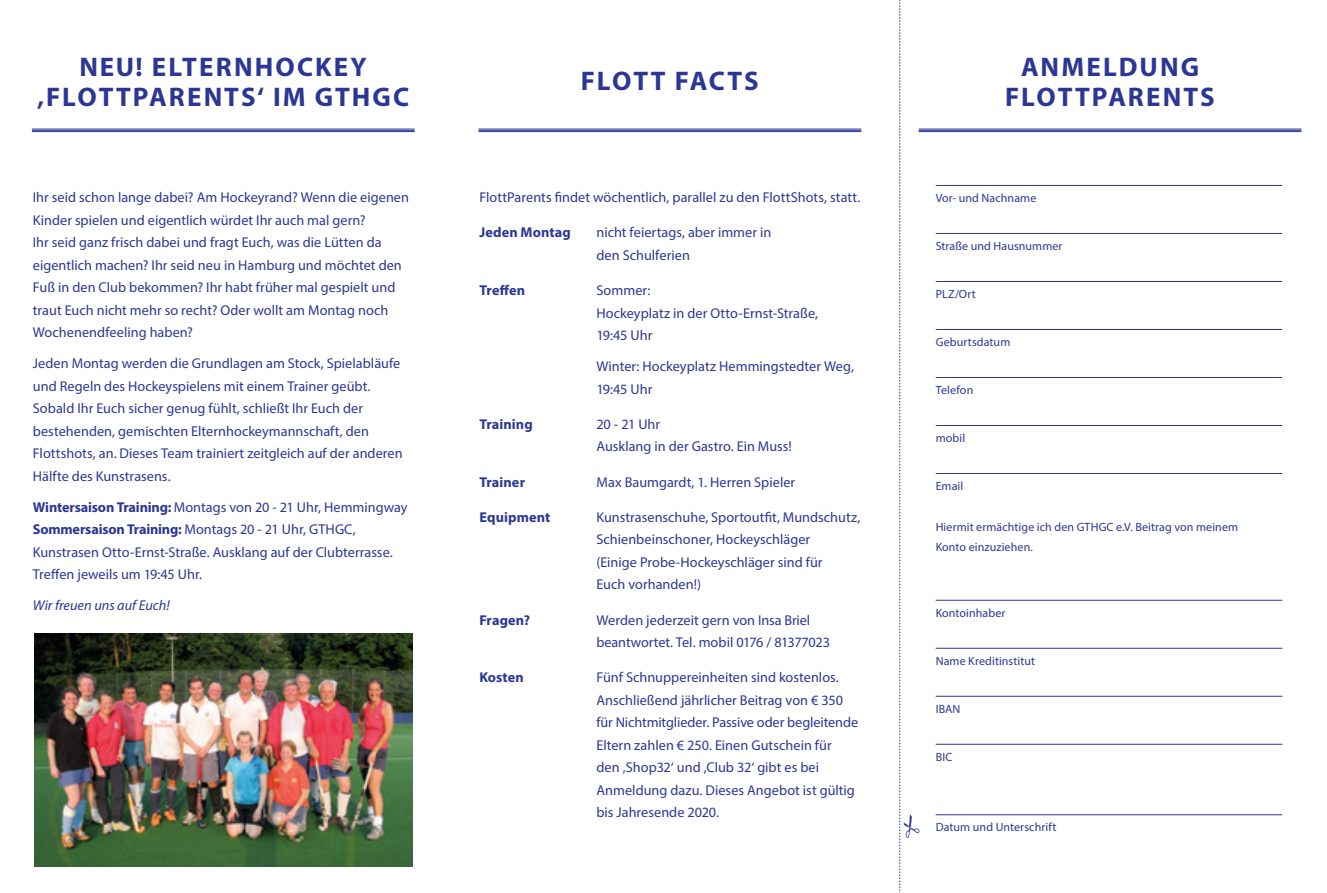
<style>
.page{position:relative;width:1327px;height:893px;background:#fff}
.page>*{position:absolute;margin:0;border:0;box-sizing:border-box;transform-origin:0 0}
.t1{font:700 27px/30px "Myriad Pro";letter-spacing:.075em;color:#2c3795}
.t2{font:14.25px/22.5px "Myriad Pro";color:#2c3795}
.t3{font:700 14.25px "Myriad Pro";letter-spacing:.01em;color:#2c3795}
.t4{font:italic 14.25px "Myriad Pro";color:#2c3795}
.t5{font:12px/20.2px "Myriad Pro";letter-spacing:.01em;color:#2c3795}
.s1{font-weight:700}
</style>
<div class="page">
<hr style="left:935px;top:185px;width:347px;height:1px;background:#2c3795">
<hr style="left:935px;top:233px;width:347px;height:1px;background:#2c3795">
<hr style="left:935px;top:281px;width:347px;height:1px;background:#2c3795">
<hr style="left:935px;top:329px;width:347px;height:1px;background:#2c3795">
<hr style="left:935px;top:377px;width:347px;height:1px;background:#2c3795">
<hr style="left:935px;top:425px;width:347px;height:1px;background:#2c3795">
<hr style="left:935px;top:473px;width:347px;height:1px;background:#2c3795">
<hr style="left:935px;top:600px;width:347px;height:1px;background:#2c3795">
<hr style="left:935px;top:648px;width:347px;height:1px;background:#2c3795">
<hr style="left:935px;top:696px;width:347px;height:1px;background:#2c3795">
<hr style="left:935px;top:744px;width:347px;height:1px;background:#2c3795">
<hr style="left:935px;top:814px;width:347px;height:1px;background:#2c3795">
<svg style="left:899px;top:0;width:20px;height:893px"></svg>
<hr style="left:32px;top:129px;width:383px;height:1px;background:#2c3795">
<hr style="left:32px;top:130px;width:383px;height:1px;background:#2c3795">
<hr style="left:32px;top:131px;width:383px;height:1px;background:#2c3795">
<hr style="left:478px;top:129px;width:383px;height:1px;background:#2c3795">
<hr style="left:478px;top:130px;width:383px;height:1px;background:#2c3795">
<hr style="left:478px;top:131px;width:383px;height:1px;background:#2c3795">
<hr style="left:918px;top:129px;width:383px;height:1px;background:#2c3795">
<hr style="left:918px;top:130px;width:383px;height:1px;background:#2c3795">
<hr style="left:918px;top:131px;width:383px;height:1px;background:#2c3795">
<img style="left:34px;top:634px;width:378px;height:232px">
<h1 class="t1" style="left:37px;top:51px;width:354px;text-indent:98px">! Elternhockey ‚FlottParents‘ im GTHGC</h1>
<h1 class="t1" style="left:80px;top:51px;width:19px">NEU</h1>
<h1 class="t1" style="left:581px;top:65px;width:179px">Flott Facts</h1>
<h1 class="t1" style="left:1005px;top:51px;width:211px;text-align:center">Anmeldung<br>FlottParents</h1>
<p class="t2" style="left:33px;top:186px;width:378px">Ihr seid schon lange dabei? Am Hockeyrand? Wenn die eigenen Kinder spielen und eigentlich würdet Ihr auch mal gern?<br>Ihr seid ganz frisch dabei und fragt Euch, was die Lütten da eigentlich machen? Ihr seid neu in Hamburg und möchtet den Fuß in den Club bekommen? Ihr habt früher mal gespielt und traut Euch nicht mehr so recht? Oder wollt am Montag noch Wochenendfeeling haben?</p>
<p class="t2" style="left:33px;top:352px;width:371px">Jeden Montag werden die Grundlagen am Stock, Spielabläufe und Regeln des Hockeyspielens mit einem Trainer geübt.<br>Sobald Ihr Euch sicher genug fühlt, schließt Ihr Euch der bestehenden, gemischten Elternhockeymannschaft, den Flottshots, an. Dieses Team trainiert zeitgleich auf der anderen Hälfte des Kunstrasens.</p>
<p class="t2" style="left:33px;top:495px;width:376px"><span class="s1">Wintersaison Training:</span> Montags von 20 - 21 Uhr, Hemmingway <span class="s1">Sommersaison Training:</span> Montags 20 - 21 Uhr, GTHGC, Kunstrasen Otto-Ernst-Straße. Ausklang auf der Clubterrasse.<br>Treffen jeweils um 19:45 Uhr.</p>
<p class="t4" style="left:33px;top:596px;width:138px">Wir freuen uns auf Euch!</p>
<p class="t2" style="left:479px;top:186px;width:382px">FlottParents findet wöchentlich, parallel zu den FlottShots, statt.</p>
<p class="t3" style="left:479px;top:223px;width:93px">Jeden Montag</p>
<p class="t2" style="left:596px;top:221px;width:176px">nicht feiertags, aber immer in den Schulferien</p>
<p class="t3" style="left:479px;top:281px;width:47px">Treffen</p>
<p class="t2" style="left:596px;top:279px;width:223px">Sommer:<br>Hockeyplatz in der Otto-Ernst-Straße,<br>19:45 Uhr</p>
<p class="t2" style="left:596px;top:355px;width:259px">Winter: Hockeyplatz Hemmingstedter Weg,<br>19:45 Uhr</p>
<p class="t3" style="left:479px;top:415px;width:55px">Training</p>
<p class="t2" style="left:596px;top:413px;width:197px">20 - 21 Uhr<br>Ausklang in der Gastro. Ein Muss!</p>
<p class="t3" style="left:479px;top:472px;width:47px">Trainer</p>
<p class="t2" style="left:596px;top:470px;width:200px">Max Baumgardt, 1. Herren Spieler</p>
<p class="t3" style="left:479px;top:508px;width:73px">Equipment</p>
<p class="t2" style="left:596px;top:506px;width:265px">Kunstrasenschuhe, Sportoutfit, Mundschutz, Schienbeinschoner, Hockeyschläger<br>(Einige Probe-Hockeyschläger sind für<br>Euch vorhanden!)</p>
<p class="t3" style="left:479px;top:611px;width:52px">Fragen?</p>
<p class="t2" style="left:596px;top:608px;width:235px">Werden jederzeit gern von Insa Briel beantwortet. Tel. mobil 0176 / 81377023</p>
<p class="t3" style="left:479px;top:668px;width:46px">Kosten</p>
<p class="t2" style="left:596px;top:666px;width:263px">Fünf Schnuppereinheiten sind kostenlos.<br>Anschließend jährlicher Beitrag von € 350 für Nichtmitglieder. Passive oder begleitende Eltern zahlen € 250. Einen Gutschein für den ‚Shop32‘ und ,Club 32‘ gibt es bei Anmeldung dazu. Dieses Angebot ist gültig bis Jahresende 2020.</p>
<p class="t5" style="left:935px;top:188px;width:102px">Vor- und Nachname</p>
<p class="t5" style="left:935px;top:236px;width:128px">Straße und Hausnummer</p>
<p class="t5" style="left:935px;top:284px;width:42px">PLZ/Ort</p>
<p class="t5" style="left:935px;top:332px;width:76px">Geburtsdatum</p>
<p class="t5" style="left:935px;top:380px;width:39px">Telefon</p>
<p class="t5" style="left:935px;top:428px;width:31px">mobil</p>
<p class="t5" style="left:935px;top:476px;width:29px">Email</p>
<p class="t5" style="left:935px;top:516px;width:304px">Hiermit ermächtige ich den GTHGC e.V. Beitrag von meinem<br>Konto einzuziehen.</p>
<p class="t5" style="left:935px;top:603px;width:71px">Kontoinhaber</p>
<p class="t5" style="left:935px;top:651px;width:101px">Name Kreditinstitut</p>
<p class="t5" style="left:935px;top:699px;width:26px">IBAN</p>
<p class="t5" style="left:935px;top:747px;width:18px">BIC</p>
<p class="t5" style="left:935px;top:817px;width:122px">Datum und Unterschrift</p>
</div>
